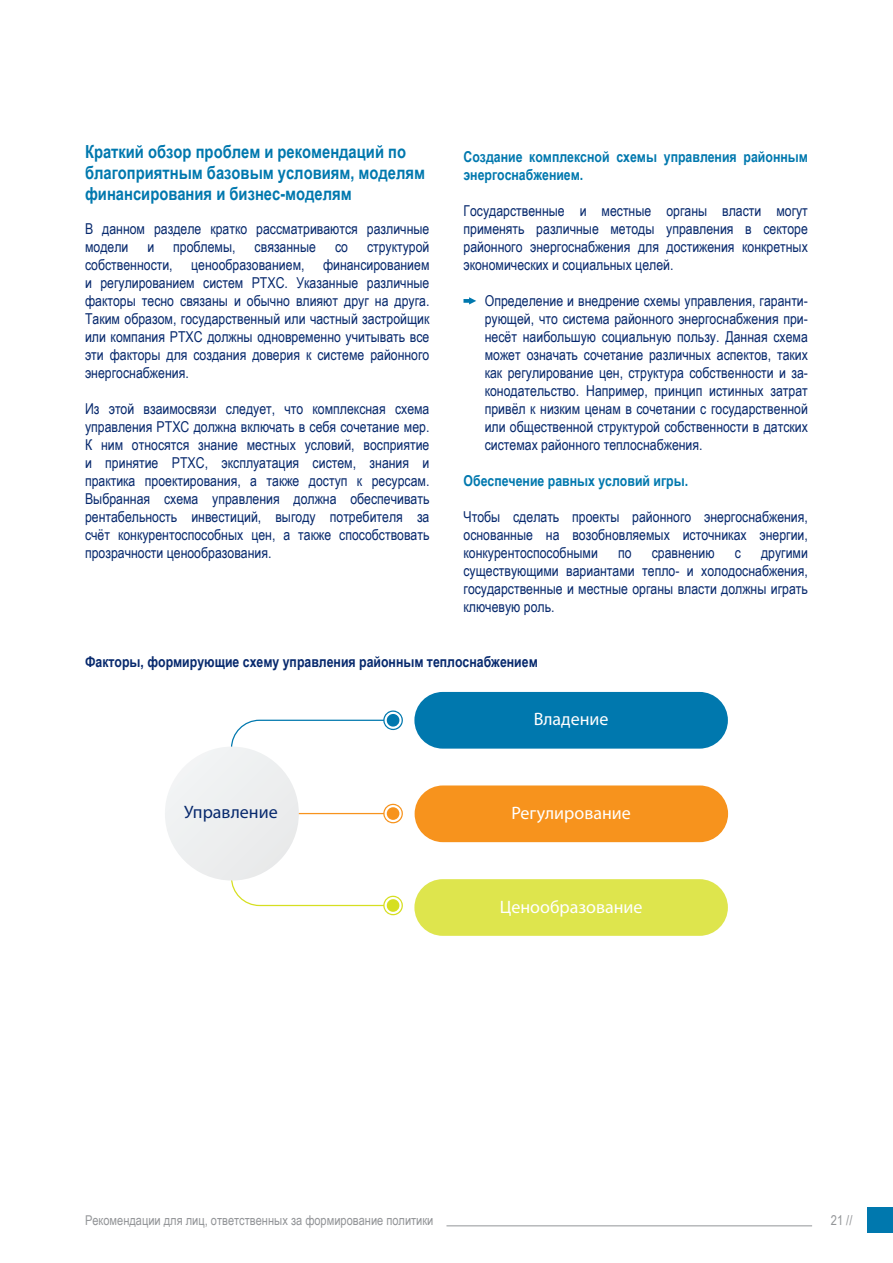
<style>
.page{position:relative;width:893px;height:1263px;background:#fff}
.page>*{position:absolute;margin:0;border:0;box-sizing:border-box;transform-origin:0 0}
.t1{font:700 18px/21px "Arial Narrow";color:#0078ae}
.t2{font:18px "Myriad Pro";color:#fff}
.t3{font:18px "Myriad Pro";color:#07296d}
.t4{font:15px/18px "Arial Narrow";color:#07296d;text-align:justify}
.t5{font:700 15px/18px "Arial Narrow";color:#0078ae}
.t6{font:700 15px "Arial Narrow";color:#07296d}
.t7{font:13.5px "Arial Narrow";color:#939598}
</style>
<div class="page">
<svg style="left:231px;top:710px;width:172px;height:36px"></svg>
<svg style="left:299px;top:803px;width:104px;height:20px"></svg>
<svg style="left:231px;top:877px;width:172px;height:38px"></svg>
<div style="left:414px;top:692px;width:314px;height:57px;background:#0078ae;border-radius:28px"></div>
<div style="left:414px;top:879px;width:314px;height:57px;background:#dee54d;border-radius:28px"></div>
<div style="left:415px;top:785px;width:313px;height:57px;background:#f7931d;border-radius:28px"></div>
<div style="left:165px;top:746px;width:134px;height:134px;background:#edefef;border-radius:67px"></div>
<svg style="left:463px;top:297px;width:13px;height:8px"></svg>
<div style="left:867px;top:1207px;width:26px;height:26px;background:#0078ae"></div>
<hr style="left:446px;top:1225px;width:366px;height:1px;background:#939598">
<p class="t1" style="left:85px;top:140px;width:341px">Краткий обзор проблем и рекомендаций по благоприятным базовым условиям, моделям финансирования и бизнес-моделям</p>
<p class="t4" style="left:85px;top:219px;width:346px">В данном разделе кратко рассматриваются различные модели</p>
<p class="t4" style="left:147px;top:237px;width:8px">и</p>
<p class="t4" style="left:173px;top:237px;width:64px">проблемы,</p>
<p class="t4" style="left:255px;top:237px;width:63px">связанные</p>
<p class="t4" style="left:335px;top:237px;width:14px">со</p>
<p class="t4" style="left:85px;top:237px;width:346px;text-indent:282px">структурой собственности, ценообразованием, финансированием и регулированием систем РТХС. Указанные различные факторы тесно связаны и обычно влияют друг на друга.<br>Таким образом, государственный или частный застройщик или компания РТХС должны одновременно учитывать все эти факторы для создания доверия к системе районного энергоснабжения.</p>
<p class="t4" style="left:85px;top:399px;width:346px">Из этой взаимосвязи следует, что комплексная схема управления РТХС должна включать в себя сочетание мер.<br>К ним относятся знание местных условий, восприятие и принятие РТХС, эксплуатация систем, знания и практика проектирования, а также доступ к ресурсам.<br>Выбранная схема управления должна обеспечивать рентабельность инвестиций, выгоду потребителя за счёт конкурентоспособных цен, а также способствовать прозрачности ценообразования.</p>
<p class="t5" style="left:463px;top:147px;width:346px">Создание комплексной схемы управления районным энергоснабжением.</p>
<p class="t4" style="left:463px;top:201px;width:346px">Государственные и местные органы власти могут применять различные методы управления в секторе районного энергоснабжения для достижения конкретных экономических и социальных целей.</p>
<p class="t4" style="left:485px;top:291px;width:325px">Определение и внедрение схемы управления, гаранти&shy;рующей, что система районного энергоснабжения при&shy;несёт наибольшую социальную пользу. Данная схема может означать сочетание различных аспектов, таких как регулирование цен, структура собственности и за&shy;конодательство. Например, принцип истинных затрат привёл к низким ценам в сочетании с государственной или общественной структурой собственности в датских системах районного теплоснабжения.</p>
<p class="t5" style="left:463px;top:471px;width:226px">Обеспечение равных условий игры.</p>
<p class="t4" style="left:463px;top:507px;width:346px">Чтобы сделать проекты районного энергоснабжения, основанные на возобновляемых источниках энергии, конкурентоспособными</p>
<p class="t4" style="left:463px;top:543px;width:346px;text-indent:298px">другими существующими вариантами тепло- и холодоснабжения, государственные и местные органы власти должны играть ключевую роль.</p>
<p class="t4" style="left:618px;top:543px;width:15px">по</p>
<p class="t4" style="left:652px;top:543px;width:64px">сравнению</p>
<p class="t4" style="left:735px;top:543px;width:8px">с</p>
<p class="t6" style="left:85px;top:650px;width:454px">Факторы, формирующие схему управления районным теплоснабжением</p>
<p class="t3" style="left:184px;top:801px;width:95px">Управление</p>
<p class="t2" style="left:534px;top:708px;width:76px">Владение</p>
<p class="t2" style="left:511px;top:802px;width:121px">Регулирование</p>
<p class="t2" style="left:500px;top:895px;width:144px">Ценообразование</p>
<p class="t7" style="left:85px;top:1210px;width:350px">Рекомендации для лиц, ответственных за формирование политики</p>
<p class="t7" style="left:831px;top:1210px;width:23px">21 //</p>
</div>
